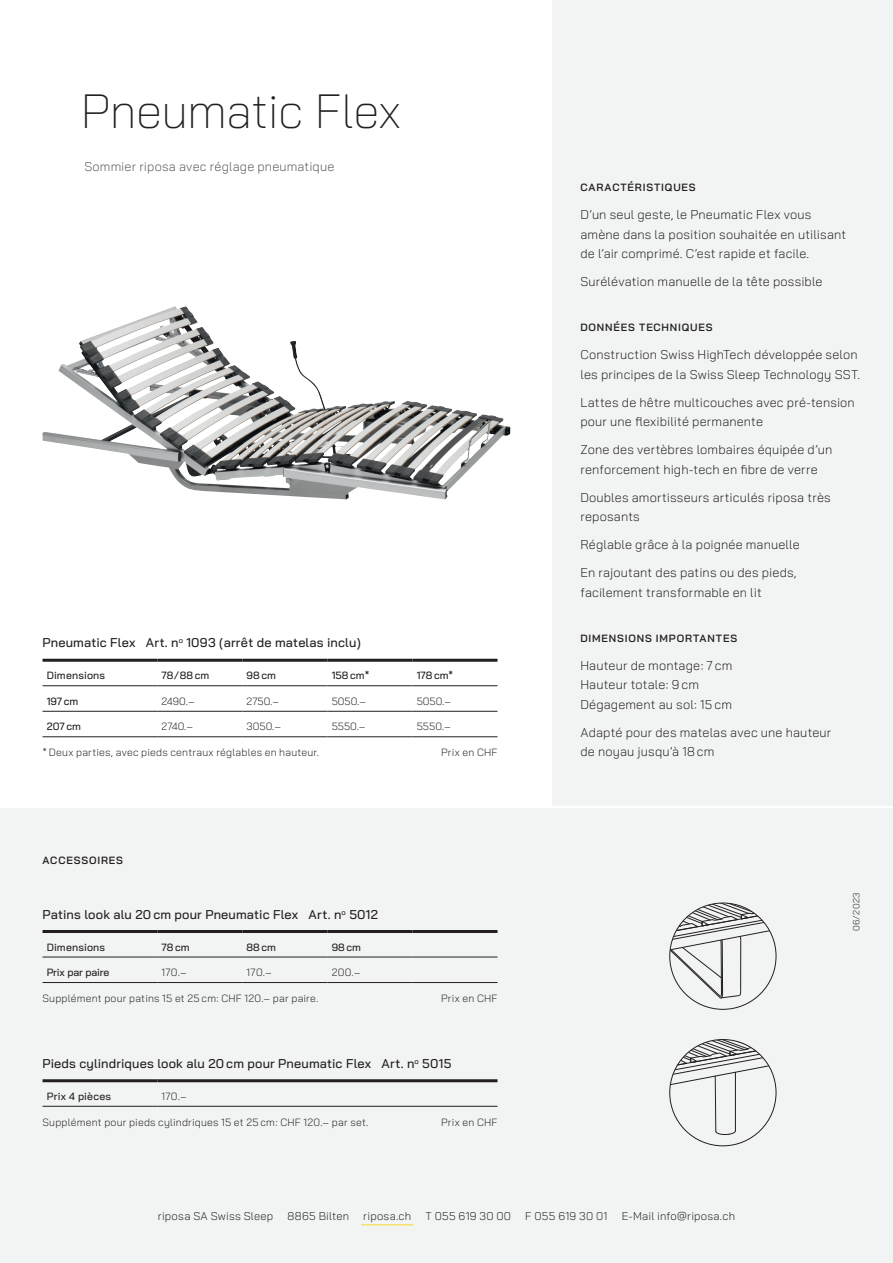
<style>
.page{position:relative;width:893px;height:1263px;background:#fff}
.page>*{position:absolute;margin:0;border:0;box-sizing:border-box;transform-origin:0 0}
.t1{font:200 48px "Bai Jamjuree";letter-spacing:-.015em;color:#231f20}
.t2{font:300 12.75px/19.5px "Bai Jamjuree";letter-spacing:.015em;color:#231f20}
.t3{font:500 12.75px "Bai Jamjuree";letter-spacing:.015em;color:#231f20}
.t4{font:300 12.75px "Bai Jamjuree";letter-spacing:.015em;color:#57585a}
.t5{font:300 11.25px "Bai Jamjuree";letter-spacing:.02em;color:#231f20}
.t6{font:300 10.5px "Bai Jamjuree";letter-spacing:.02em;color:#231f20}
.t7{font:600 10.5px "Bai Jamjuree";letter-spacing:.08em;color:#231f20}
.t8{font:500 10.5px "Bai Jamjuree";color:#231f20}
.t9{font:500 10.5px "Bai Jamjuree";letter-spacing:.02em;color:#231f20}
.t10{font:500 10.5px "Bai Jamjuree";letter-spacing:.025em;color:#231f20}
.t11{font:300 9px "Bai Jamjuree";letter-spacing:.035em;color:#231f20}
</style>
<div class="page">
<div style="left:0;top:808px;width:893px;height:455px;background:#f1f4f3"></div>
<div style="left:553px;top:0;width:340px;height:805px;background:#f1f4f3"></div>
<hr style="left:361px;top:1224px;width:52px;height:1px;background:#fada24">
<svg style="left:670px;top:903px;width:106px;height:106px"></svg>
<svg style="left:670px;top:1039px;width:106px;height:107px"></svg>
<hr style="left:43px;top:930px;width:114px;height:3px;background:#231f20">
<hr style="left:157px;top:930px;width:85px;height:3px;background:#231f20">
<hr style="left:242px;top:930px;width:85px;height:3px;background:#231f20">
<hr style="left:327px;top:930px;width:85px;height:3px;background:#231f20">
<hr style="left:412px;top:930px;width:85px;height:3px;background:#231f20">
<hr style="left:43px;top:957px;width:114px;height:1px;background:#231f20">
<hr style="left:157px;top:957px;width:85px;height:1px;background:#231f20">
<hr style="left:242px;top:957px;width:85px;height:1px;background:#231f20">
<hr style="left:327px;top:957px;width:85px;height:1px;background:#231f20">
<hr style="left:412px;top:957px;width:85px;height:1px;background:#231f20">
<hr style="left:43px;top:982px;width:114px;height:1px;background:#231f20">
<hr style="left:157px;top:982px;width:85px;height:1px;background:#231f20">
<hr style="left:242px;top:982px;width:85px;height:1px;background:#231f20">
<hr style="left:327px;top:982px;width:85px;height:1px;background:#231f20">
<hr style="left:412px;top:982px;width:85px;height:1px;background:#231f20">
<hr style="left:43px;top:1079px;width:114px;height:3px;background:#231f20">
<hr style="left:157px;top:1079px;width:340px;height:3px;background:#231f20">
<hr style="left:43px;top:1106px;width:114px;height:1px;background:#231f20">
<hr style="left:157px;top:1106px;width:340px;height:1px;background:#231f20">
<hr style="left:43px;top:659px;width:114px;height:3px;background:#231f20">
<hr style="left:157px;top:659px;width:85px;height:3px;background:#231f20">
<hr style="left:242px;top:659px;width:85px;height:3px;background:#231f20">
<hr style="left:327px;top:659px;width:85px;height:3px;background:#231f20">
<hr style="left:412px;top:659px;width:85px;height:3px;background:#231f20">
<hr style="left:43px;top:685px;width:114px;height:1px;background:#231f20">
<hr style="left:157px;top:685px;width:85px;height:1px;background:#231f20">
<hr style="left:242px;top:685px;width:85px;height:1px;background:#231f20">
<hr style="left:327px;top:685px;width:85px;height:1px;background:#231f20">
<hr style="left:412px;top:685px;width:85px;height:1px;background:#231f20">
<hr style="left:157px;top:711px;width:85px;height:1px;background:#231f20">
<hr style="left:242px;top:711px;width:85px;height:1px;background:#231f20">
<hr style="left:327px;top:711px;width:85px;height:1px;background:#231f20">
<hr style="left:412px;top:711px;width:85px;height:1px;background:#231f20">
<hr style="left:157px;top:736px;width:85px;height:1px;background:#231f20">
<hr style="left:242px;top:736px;width:85px;height:1px;background:#231f20">
<hr style="left:327px;top:736px;width:85px;height:1px;background:#231f20">
<hr style="left:412px;top:736px;width:85px;height:1px;background:#231f20">
<hr style="left:43px;top:711px;width:114px;height:1px;background:#231f20">
<hr style="left:43px;top:736px;width:114px;height:1px;background:#231f20">
<img style="left:42px;top:341px;width:468px;height:158px">
<h1 class="t1" style="left:81px;top:72px;width:322px">Pneumatic Flex</h1>
<p class="t4" style="left:84px;top:156px;width:251px">Sommier riposa avec réglage pneumatique</p>
<p class="t3" style="left:43px;top:636px;width:320px">Pneumatic Flex Art. n<sup>o</sup> 1093 (arrêt de matelas inclu)</p>
<p class="t9" style="left:47px;top:670px;width:60px">Dimensions</p>
<p class="t8" style="left:162px;top:670px;width:49px">78/88 cm</p>
<p class="t8" style="left:247px;top:670px;width:31px">98 cm</p>
<p class="t8" style="left:332px;top:670px;width:39px">158 cm*</p>
<p class="t8" style="left:417px;top:670px;width:38px">178 cm*</p>
<p class="t8" style="left:47px;top:695px;width:33px">197 cm</p>
<p class="t6" style="left:162px;top:692px;width:35px">2490.–</p>
<p class="t6" style="left:247px;top:692px;width:34px">2750.–</p>
<p class="t6" style="left:332px;top:692px;width:36px">5050.–</p>
<p class="t6" style="left:417px;top:692px;width:36px">5050.–</p>
<p class="t8" style="left:47px;top:721px;width:36px">207 cm</p>
<p class="t6" style="left:162px;top:718px;width:33px">2740.–</p>
<p class="t6" style="left:247px;top:718px;width:36px">3050.–</p>
<p class="t6" style="left:332px;top:718px;width:35px">5550.–</p>
<p class="t6" style="left:417px;top:718px;width:35px">5550.–</p>
<p class="t6" style="left:43px;top:744px;width:278px">* Deux parties, avec pieds centraux réglables en hauteur.</p>
<p class="t6" style="left:441px;top:744px;width:58px">Prix en CHF</p>
<p class="t7" style="left:43px;top:854px;width:82px">ACCESSOIRES</p>
<p class="t3" style="left:43px;top:907px;width:337px">Patins look alu 20 cm pour Pneumatic Flex Art. n<sup>o</sup> 5012</p>
<p class="t9" style="left:47px;top:941px;width:60px">Dimensions</p>
<p class="t8" style="left:162px;top:941px;width:30px">78 cm</p>
<p class="t8" style="left:247px;top:941px;width:31px">88 cm</p>
<p class="t8" style="left:332px;top:941px;width:31px">98 cm</p>
<p class="t8" style="left:47px;top:966px;width:64px">Prix par paire</p>
<p class="t6" style="left:162px;top:964px;width:27px">170.–</p>
<p class="t6" style="left:247px;top:964px;width:27px">170.–</p>
<p class="t6" style="left:332px;top:964px;width:30px">200.–</p>
<p class="t6" style="left:43px;top:989px;width:277px">Supplément pour patins 15 et 25 cm: CHF 120.– par paire.</p>
<p class="t6" style="left:441px;top:989px;width:58px">Prix en CHF</p>
<p class="t3" style="left:43px;top:1056px;width:410px">Pieds cylindriques look alu 20 cm pour Pneumatic Flex Art. n<sup>o</sup> 5015</p>
<p class="t10" style="left:47px;top:1090px;width:66px">Prix 4 pièces</p>
<p class="t6" style="left:162px;top:1087px;width:27px">170.–</p>
<p class="t6" style="left:43px;top:1113px;width:328px">Supplément pour pieds cylindriques 15 et 25 cm: CHF 120.– par set.</p>
<p class="t6" style="left:441px;top:1113px;width:58px">Prix en CHF</p>
<p class="t7" style="left:580px;top:181px;width:117px">CARACTÉRISTIQUES</p>
<p class="t2" style="left:580px;top:205px;width:267px">D’un seul geste, le Pneumatic Flex vous amène dans la position souhaitée en utilisant de l’air comprimé. C’est rapide et facile.</p>
<p class="t2" style="left:580px;top:272px;width:244px">Surélévation manuelle de la tête possible</p>
<p class="t7" style="left:580px;top:321px;width:134px">DONNÉES TECHNIQUES</p>
<p class="t2" style="left:580px;top:345px;width:281px">Construction Swiss HighTech développée selon les principes de la Swiss Sleep Technology SST.</p>
<p class="t2" style="left:580px;top:392px;width:276px">Lattes de hêtre multicouches avec pré-tension pour une flexibilité permanente</p>
<p class="t2" style="left:580px;top:440px;width:253px">Zone des vertèbres lombaires équipée d’un renforcement high-tech en fibre de verre</p>
<p class="t2" style="left:580px;top:487px;width:252px">Doubles amortisseurs articulés riposa très reposants</p>
<p class="t2" style="left:580px;top:531px;width:221px;line-height:28px">Réglable grâce à la poignée manuelle<br>En rajoutant des patins ou des pieds,</p>
<p class="t2" style="left:580px;top:582px;width:183px">facilement transformable en lit</p>
<p class="t7" style="left:580px;top:632px;width:158px">DIMENSIONS IMPORTANTES</p>
<p class="t2" style="left:580px;top:655px;width:154px">Hauteur de montage: 7 cm<br>Hauteur totale: 9 cm<br>Dégagement au sol: 15 cm</p>
<p class="t2" style="left:580px;top:722px;width:252px">Adapté pour des matelas avec une hauteur de noyau jusqu’à 18 cm</p>
<p class="t11" style="left:849px;top:931px;width:40px;rotate:-90deg">06/2023</p>
<p class="t5" style="left:158px;top:1207px;width:117px">riposa SA Swiss Sleep</p>
<p class="t5" style="left:288px;top:1207px;width:63px">8865 Bilten</p>
<p class="t5" style="left:363px;top:1207px;width:49px">riposa.ch</p>
<p class="t5" style="left:425px;top:1207px;width:87px">T 055 619 30 00</p>
<p class="t5" style="left:525px;top:1207px;width:84px">F 055 619 30 01</p>
<p class="t5" style="left:622px;top:1207px;width:115px">E-Mail info@riposa.ch</p>
</div>
